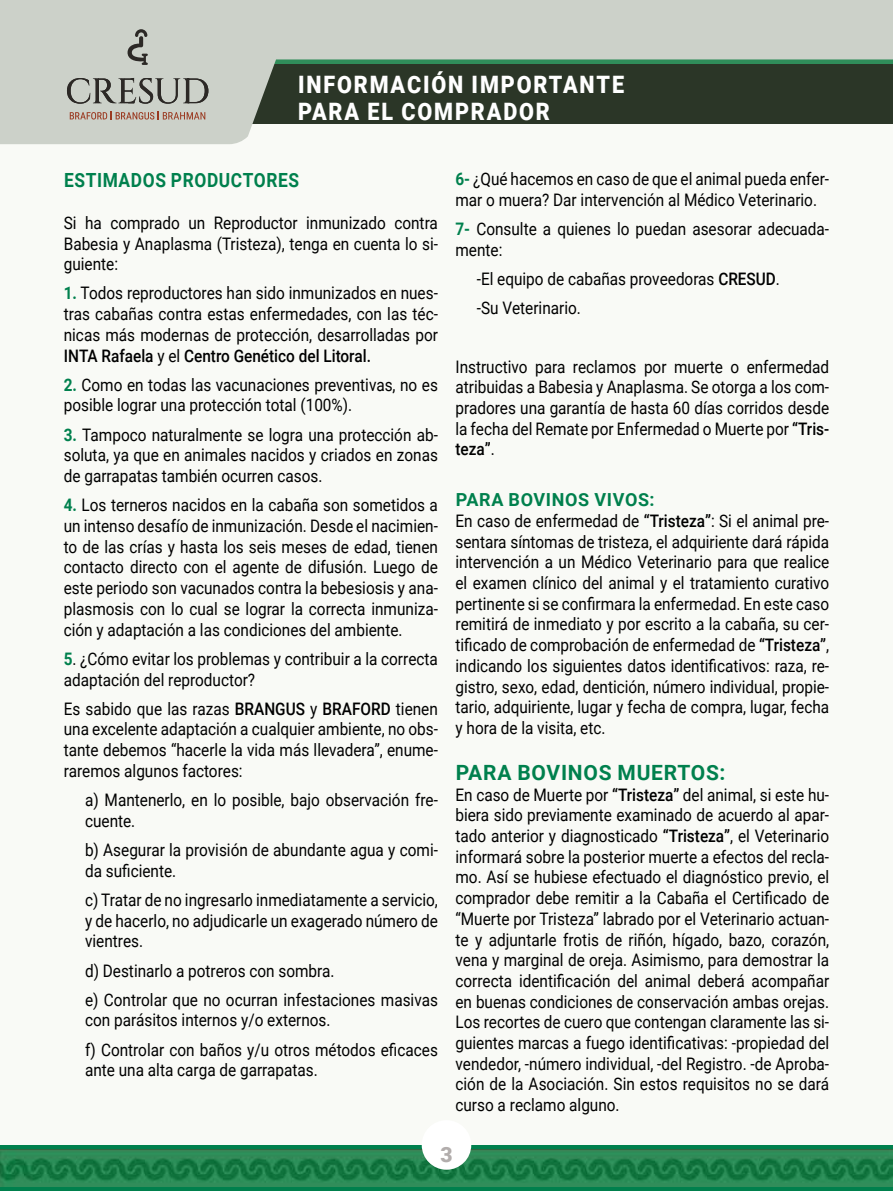
<style>
.page{position:relative;width:893px;height:1191px;background:#fff}
.page>*{position:absolute;margin:0;border:0;box-sizing:border-box;transform-origin:0 0}
.t1{font:900 24px/27px "Roboto";letter-spacing:.085em;color:#fff;scale:.9 1}
.t2{font:700 21px "Roboto";letter-spacing:.035em;color:#00804d}
.t3{font:900 21px "Roboto";color:#b2adac}
.t4{font:700 19.5px "Roboto";letter-spacing:.035em;color:#00804d;scale:.89 1}
.t5{font:700 18px "Roboto";letter-spacing:.035em;color:#00804d}
.t6{font:17.25px/20.7px "Roboto";color:#000;text-align:justify;scale:.89 1}
.s1{font-weight:700;color:#00804d}
.s2{font-weight:500}
</style>
<div class="page">
<div style="left:0;top:0;width:893px;height:1184px;background:#f8f9f4"></div>
<div style="left:0;top:1145px;width:893px;height:46px;background:#00804d"></div>
<img style="left:0;top:1150px;width:893px;height:37px">
<div style="left:422px;top:1120px;width:49px;height:49px;background:#fff;border-radius:50%"></div>
<svg style="left:0;top:0;width:893px;height:144px;background:#9ba499"></svg>
<svg style="left:70px;top:111px;width:135px;height:9px"></svg>
<svg style="left:67px;top:78px;width:141px;height:26px;background:#9ea09a"></svg>
<svg style="left:127px;top:29px;width:21px;height:36px"></svg>
<h1 class="t1" style="left:298px;top:70px;width:364px">INFORMACIÓN IMPORTANTE<br>PARA EL COMPRADOR</h1>
<p class="t4" style="left:64px;top:167px;width:266px">ESTIMADOS PRODUCTORES</p>
<p class="t6" style="left:64px;top:212px;width:422px">Si ha comprado un Reproductor inmunizado contra Babesia y Anaplasma (Tristeza), tenga en cuenta lo si&shy;guiente:</p>
<p class="t6" style="left:64px;top:282px;width:422px"><span class="s1">1.</span> Todos reproductores han sido inmunizados en nues&shy;tras cabañas contra estas enfermedades, con las téc&shy;nicas más modernas de protección, desarrolladas por <span class="s2">INTA Rafaela</span> y el <span class="s2">Centro Genético del Litoral.</span></p>
<p class="t6" style="left:64px;top:374px;width:422px"><span class="s1">2.</span> Como en todas las vacunaciones preventivas, no es posible lograr una protección total (100%).</p>
<p class="t6" style="left:64px;top:423px;width:422px"><span class="s1">3.</span> Tampoco naturalmente se logra una protección ab&shy;soluta, ya que en animales nacidos y criados en zonas de garrapatas también ocurren casos.</p>
<p class="t6" style="left:64px;top:494px;width:422px"><span class="s1">4.</span> Los terneros nacidos en la cabaña son sometidos a un intenso desafío de inmunización. Desde el nacimien&shy;to de las crías y hasta los seis meses de edad, tienen contacto directo con el agente de difusión. Luego de este periodo son vacunados contra la bebesiosis y ana&shy;plasmosis con lo cual se lograr la correcta inmuniza&shy;ción y adaptación a las condiciones del ambiente.</p>
<p class="t6" style="left:64px;top:647px;width:422px"><span class="s1">5</span>. ¿Cómo evitar los problemas y contribuir a la correcta adaptación del reproductor?</p>
<p class="t6" style="left:64px;top:697px;width:422px">Es sabido que las razas <span class="s2">BRANGUS</span> y <span class="s2">BRAFORD</span> tienen una excelente adaptación a cualquier ambiente, no obs&shy;tante debemos “hacerle la vida más llevadera”, enume&shy;raremos algunos factores:</p>
<p class="t6" style="left:85px;top:789px;width:398px">a) Mantenerlo, en lo posible, bajo observación fre&shy;cuente.</p>
<p class="t6" style="left:85px;top:839px;width:398px">b) Asegurar la provisión de abundante agua y comi&shy;da suficiente.</p>
<p class="t6" style="left:85px;top:888px;width:398px">c) Tratar de no ingresarlo inmediatamente a servicio, y de hacerlo, no adjudicarle un exagerado número de vientres.</p>
<p class="t6" style="left:85px;top:955px;width:398px;line-height:29.2px">d) Destinarlo a potreros con sombra.<br>e) Controlar que no ocurran infestaciones masivas</p>
<p class="t6" style="left:85px;top:1005px;width:398px;line-height:29.2px">con parásitos internos y/o externos.<br>f) Controlar con baños y/u otros métodos eficaces</p>
<p class="t6" style="left:85px;top:1059px;width:263px">ante una alta carga de garrapatas.</p>
<p class="t6" style="left:455px;top:168px;width:421px"><span class="s1">6-</span> ¿Qué hacemos en caso de que el animal pueda enfer&shy;mar o muera? Dar intervención al Médico Veterinario.</p>
<p class="t6" style="left:455px;top:218px;width:421px"><span class="s1">7-</span> Consulte a quienes lo puedan asesorar adecuada&shy;mente:</p>
<p class="t6" style="left:477px;top:263px;width:342px;line-height:29.2px">-El equipo de cabañas proveedoras <span class="s2">CRESUD</span>. -Su Veterinario.</p>
<p class="t6" style="left:455px;top:355px;width:421px">Instructivo para reclamos por muerte o enfermedad atribuidas a Babesia y Anaplasma. Se otorga a los com&shy;pradores una garantía de hasta 60 días corridos desde la fecha del Remate por Enfermedad o Muerte por <span class="s2">“Tris&shy;teza”</span>.</p>
<p class="t5" style="left:456px;top:487px;width:200px">PARA BOVINOS VIVOS:</p>
<p class="t6" style="left:455px;top:510px;width:421px">En caso de enfermedad de <span class="s2">“Tristeza”</span>: Si el animal pre&shy;sentara síntomas de tristeza, el adquiriente dará rápida intervención a un Médico Veterinario para que realice el examen clínico del animal y el tratamiento curativo pertinente si se confirmara la enfermedad. En este caso remitirá de inmediato y por escrito a la cabaña, su cer&shy;tificado de comprobación de enfermedad de <span class="s2">“Tristeza”</span>, indicando los siguientes datos identificativos: raza, re&shy;gistro, sexo, edad, dentición, número individual, propie&shy;tario, adquiriente, lugar y fecha de compra, lugar, fecha y hora de la visita, etc.</p>
<p class="t2" style="left:456px;top:757px;width:271px">PARA BOVINOS MUERTOS:</p>
<p class="t6" style="left:455px;top:783px;width:421px">En caso de Muerte por <span class="s2">“Tristeza”</span> del animal, si este hu&shy;biera sido previamente examinado de acuerdo al apar&shy;tado anterior y diagnosticado <span class="s2">“Tristeza”</span>, el Veterinario informará sobre la posterior muerte a efectos del recla&shy;mo. Así se hubiese efectuado el diagnóstico previo, el comprador debe remitir a la Cabaña el Certificado de “Muerte por Tristeza” labrado por el Veterinario actuan&shy;te y adjuntarle frotis de riñón, hígado, bazo, corazón, vena y marginal de oreja. Asimismo, para demostrar la correcta identificación del animal deberá acompañar en buenas condiciones de conservación ambas orejas.<br>Los recortes de cuero que contengan claramente las si&shy;guientes marcas a fuego identificativas: -propiedad del vendedor, -número individual, -del Registro. -de Aproba&shy;ción de la Asociación. Sin estos requisitos no se dará curso a reclamo alguno.</p>
<p class="t3" style="left:440px;top:1139px;width:14px">3</p>
</div>
